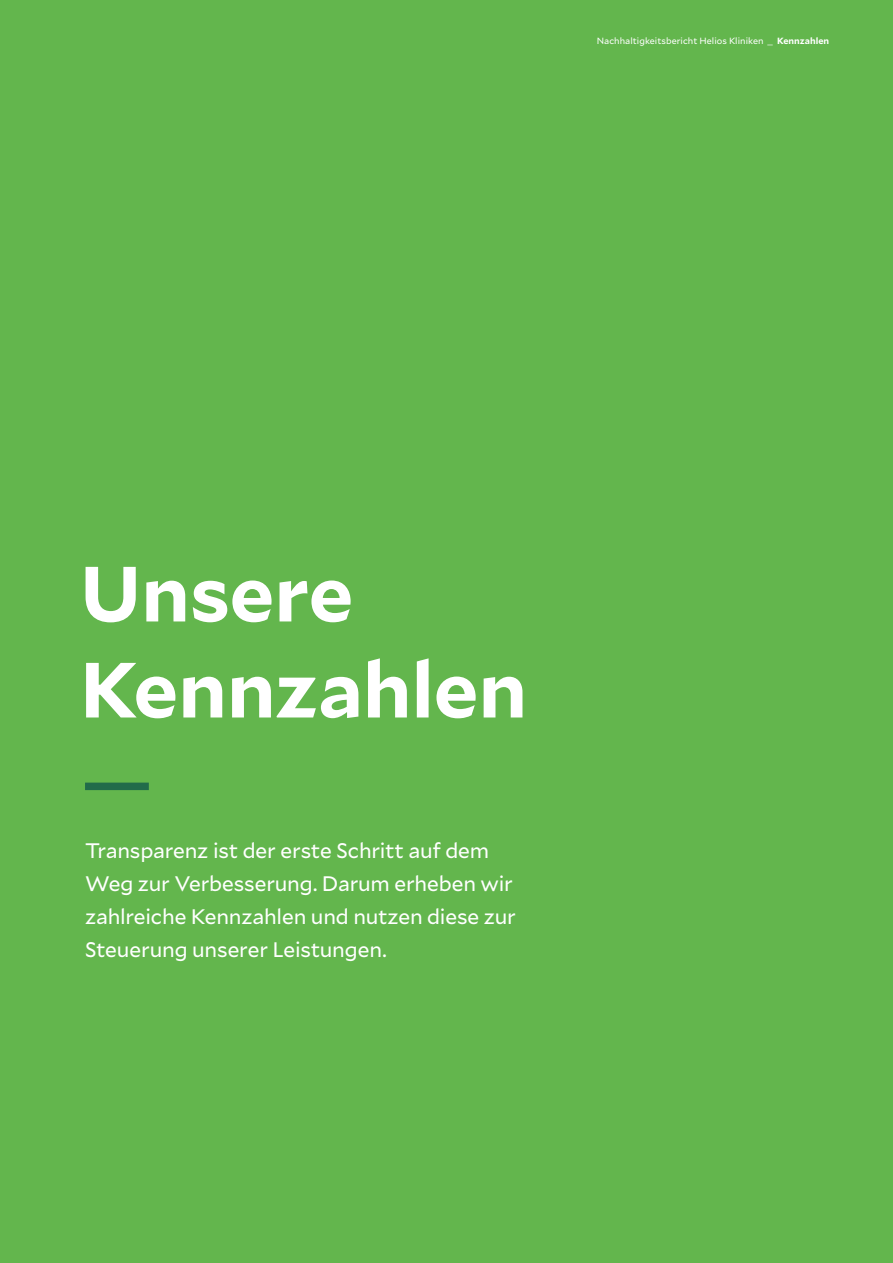
<style>
.page{position:relative;width:893px;height:1263px;background:#63b64d}
.page>*{position:absolute;margin:0;border:0;box-sizing:border-box;transform-origin:0 0}
.t1{font:700 78px/96px "Mallory";letter-spacing:-.005em;color:#fff}
.t2{font:21px/33px "Mallory";letter-spacing:-.01em;color:#fff}
.t3{font:9px "Mallory";letter-spacing:.005em;color:#fff}
.s1{font-weight:700}
</style>
<div class="page">
<div style="left:85px;top:783px;width:64px;height:7px;background:#216b4a"></div>
<p class="t3" style="left:597px;top:34px;width:234px">Nachhaltigkeitsbericht Helios Kliniken _ <span class="s1">Kennzahlen</span></p>
<h1 class="t1" style="left:80px;top:541px;width:449px">Unsere<br>Kennzahlen</h1>
<p class="t2" style="left:85px;top:833px;width:432px">Transparenz ist der erste Schritt auf dem Weg zur Verbesserung. Darum erheben wir zahlreiche Kennzahlen und nutzen diese zur Steuerung unserer Leistungen.</p>
</div>
